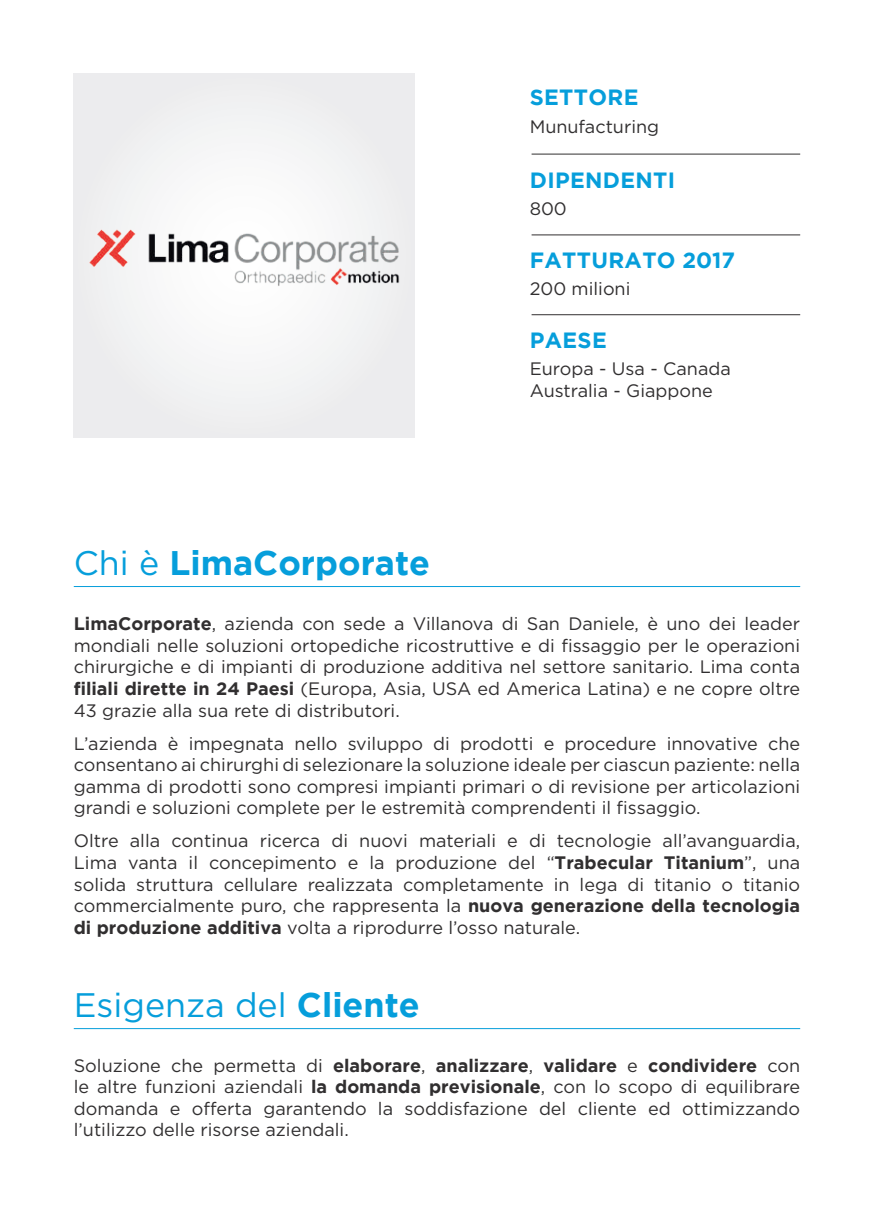
<style>
.page{position:relative;width:874px;height:1225px;background:#fff}
.page>*{position:absolute;margin:0;border:0;box-sizing:border-box;transform-origin:0 0}
.t1{font:34px "Gotham";color:#069edb}
.t2{font:700 34px "Gotham";color:#069edb}
.t3{font:700 22px "Gotham";letter-spacing:.015em;color:#069edb}
.t4{font:18px/21.6px "Gotham";color:#312f30;text-align:justify}
.s1{font-weight:400}
.s2{font-weight:700}
</style>
<div class="page">
<div style="left:74px;top:74px;width:340px;height:364px;background:#f0f0f1"></div>
<img style="left:89px;top:220px;width:311px;height:72px">
<hr style="left:74px;top:1028px;width:725px;height:1px;background:#069edb">
<hr style="left:74px;top:586px;width:725px;height:1px;background:#069edb">
<hr style="left:531px;top:234px;width:268px;height:1px;background:#312f30">
<hr style="left:531px;top:154px;width:268px;height:1px;background:#312f30">
<hr style="left:531px;top:314px;width:268px;height:1px;background:#312f30">
<h1 class="t2" style="left:74px;top:543px;width:357px"><span class="s1">Chi è</span> LimaCorporate</h1>
<p class="t3" style="left:529px;top:85px;width:110px">SETTORE</p>
<p class="t4" style="left:529px;top:115px;width:131px">Munufacturing</p>
<p class="t3" style="left:529px;top:167px;width:147px">DIPENDENTI</p>
<p class="t4" style="left:529px;top:198px;width:39px">800</p>
<p class="t3" style="left:529px;top:247px;width:207px">FATTURATO 2017</p>
<p class="t4" style="left:529px;top:278px;width:102px">200 milioni</p>
<p class="t3" style="left:529px;top:327px;width:78px">PAESE</p>
<p class="t4" style="left:529px;top:358px;width:202px">Europa - Usa - Canada<br>Australia - Giappone</p>
<p class="t4" style="left:74px;top:612px;width:727px"><span class="s2">LimaCorporate</span>, azienda con sede a Villanova di San Daniele, è uno dei leader mondiali nelle soluzioni ortopediche ricostruttive e di fissaggio per le operazioni chirurgiche e di impianti di produzione additiva nel settore sanitario. Lima conta <span class="s2">filiali dirette in 24 Paesi</span> (Europa, Asia, USA ed America Latina) e ne copre oltre 43 grazie alla sua rete di distributori.</p>
<p class="t4" style="left:74px;top:732px;width:727px">L’azienda è impegnata nello sviluppo di prodotti e procedure innovative che consentano ai chirurghi di selezionare la soluzione ideale per ciascun paziente: nella gamma di prodotti sono compresi impianti primari o di revisione per articolazioni grandi e soluzioni complete per le estremità comprendenti il fissaggio.</p>
<p class="t4" style="left:74px;top:830px;width:727px">Oltre alla continua ricerca di nuovi materiali e di tecnologie all’avanguardia, Lima vanta il concepimento e la produzione del “<span class="s2">Trabecular Titanium</span>”, una solida struttura cellulare realizzata completamente in lega di titanio o titanio commercialmente puro, che rappresenta la <span class="s2">nuova generazione della tecnologia di produzione additiva</span> volta a riprodurre l’osso naturale.</p>
<h1 class="t1" style="left:74px;top:983px;width:347px">Esigenza del <span class="s2">Cliente</span></h1>
<p class="t4" style="left:74px;top:1054px;width:727px">Soluzione che permetta di <span class="s2">elaborare</span>, <span class="s2">analizzare</span>, <span class="s2">validare</span> e <span class="s2">condividere</span> con le altre funzioni aziendali <span class="s2">la domanda previsionale</span>, con lo scopo di equilibrare domanda e offerta garantendo la soddisfazione del cliente ed ottimizzando l’utilizzo delle risorse aziendali.</p>
</div>
